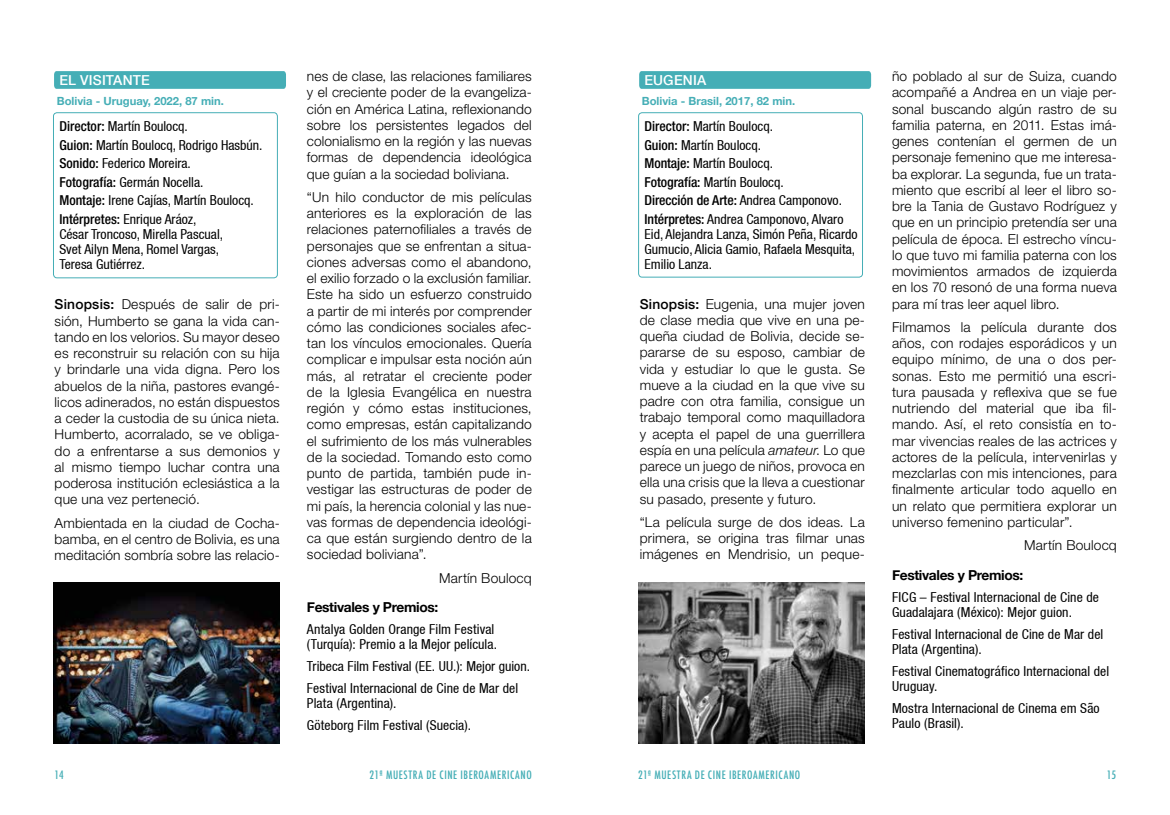
<style>
.page{position:relative;width:1170px;height:815px;background:#fff}
.page>*{position:absolute;margin:0;border:0;box-sizing:border-box;transform-origin:0 0}
.t1{font:300 13.75px/16.2px "Helvetica Neue LT Std";letter-spacing:.01em;color:#000;text-align:justify}
.t2{font:condensed 13.75px/15px "Helvetica 57";color:#000}
.t3{font:700 13.75px "Helvetica Neue";letter-spacing:-.025em;color:#000}
.t4{font:500 condensed 13.75px "Helvetica Neue LT Std";letter-spacing:-.005em;color:#000}
.t5{font:500 13.75px "Helvetica Neue LT Com";letter-spacing:.015em;color:#fff}
.t6{font:500 condensed 11.25px "Futura";letter-spacing:.05em;color:#45aeb6}
.t7{font:700 11.25px "Helvetica Neue";color:#45aeb6}
.s1{font-family:"Helvetica Neue LT Std";font-weight:500}
.s2{font-family:"Helvetica 57";font-weight:400}
.s3{font-family:"Helvetica Neue";font-weight:500}
.s4{font-style:italic}
</style>
<div class="page">
<svg style="left:54px;top:71px;width:232px;height:18px;background:#48afb7"></svg>
<svg style="left:639px;top:71px;width:232px;height:18px;background:#48afb7"></svg>
<div style="left:53px;top:112px;width:225px;height:166px;border:1px solid #45aeb6;border-radius:4px"></div>
<div style="left:638px;top:112px;width:224px;height:165px;border:1px solid #45aeb6;border-radius:4px"></div>
<img style="left:53px;top:582px;width:227px;height:161px">
<img style="left:638px;top:582px;width:226px;height:161px">
<p class="t1" style="left:307px;top:68px;width:226px">nes de clase, las relaciones familiares y el creciente poder de la evangeliza&shy;ción en América Latina, reflexionando sobre los persistentes legados del colonialismo en la región y las nuevas formas de dependencia ideológica que guían a la sociedad boliviana.</p>
<p class="t1" style="left:307px;top:189px;width:226px">“Un hilo conductor de mis películas anteriores es la exploración de las relaciones paternofiliales a través de personajes que se enfrentan a situa&shy;ciones adversas como el abandono, el exilio forzado o la exclusión familiar.<br>Este ha sido un esfuerzo construido a partir de mi interés por comprender cómo las condiciones sociales afec&shy;tan los vínculos emocionales. Quería complicar e impulsar esta noción aún más, al retratar el creciente poder de la Iglesia Evangélica en nuestra región y cómo estas instituciones, como empresas, están capitalizando el sufrimiento de los más vulnerables de la sociedad. Tomando esto como punto de partida, también pude in&shy;vestigar las estructuras de poder de mi país, la herencia colonial y las nue&shy;vas formas de dependencia ideológi&shy;ca que están surgiendo dentro de la sociedad boliviana”.</p>
<p class="t1" style="left:439px;top:569px;width:94px">Martín Boulocq</p>
<p class="t3" style="left:307px;top:596px;width:133px">Festivales y Premios:</p>
<p class="t2" style="left:307px;top:622px;width:192px">Antalya Golden Orange Film Festival (Turquía): Premio a la Mejor película.</p>
<p class="t2" style="left:307px;top:655px;width:225px;line-height:22.1px">Tribeca Film Festival (EE. UU.): Mejor guion.<br>Festival Internacional de Cine de Mar del</p>
<p class="t2" style="left:307px;top:692px;width:166px;line-height:22.1px">Plata (Argentina).<br>Göteborg Film Festival (Suecia).</p>
<p class="t5" style="left:59px;top:72px;width:92px">EL VISITANTE</p>
<p class="t5" style="left:644px;top:72px;width:63px">EUGENIA</p>
<p class="t7" style="left:57px;top:92px;width:169px">Bolivia - Uruguay, 2022, 87 min.</p>
<p class="t7" style="left:641px;top:92px;width:155px">Bolivia - Brasil, 2017, 82 min.</p>
<p class="t2" style="left:59px;top:117px;width:205px;line-height:18.5px"><span class="s1">Director:</span> Martín Boulocq.<br><span class="s1">Guion:</span> Martín Boulocq, Rodrigo Hasbún.<br><span class="s1">Sonido:</span> Federico Moreira.<br><span class="s1">Fotografía:</span> Germán Nocella.<br><span class="s1">Montaje:</span> Irene Cajías, Martín Boulocq.<br><span class="s1">Intérpretes:</span> Enrique Aráoz,</p>
<p class="t2" style="left:59px;top:226px;width:165px">César Troncoso, Mirella Pascual,<br>Svet Ailyn Mena, Romel Vargas,<br>Teresa Gutiérrez.</p>
<p class="t2" style="left:644px;top:117px;width:141px;line-height:18.5px"><span class="s1">Director:</span> Martín Boulocq.<br><span class="s1">Guion:</span> Martín Boulocq.<br><span class="s1">Montaje:</span> Martín Boulocq.<br><span class="s1">Fotografía:</span> Martín Boulocq.</p>
<p class="t4" style="left:644px;top:192px;width:199px">Dirección de Arte: <span class="s2">Andrea Camponovo.</span></p>
<p class="t2" style="left:644px;top:211px;width:214px"><span class="s1">Intérpretes:</span> Andrea Camponovo, Alvaro Eid, Alejandra Lanza, Simón Peña, Ricardo Gumucio, Alicia Gamio, Rafaela Mesquita, Emilio Lanza.</p>
<p class="t1" style="left:639px;top:295px;width:227px"><span class="s3">Sinopsis:</span> Eugenia, una mujer joven de clase media que vive en una pe&shy;queña ciudad de Bolivia, decide se&shy;pararse de su esposo, cambiar de vida y estudiar lo que le gusta. Se mueve a la ciudad en la que vive su padre con otra familia, consigue un trabajo temporal como maquilladora y acepta el papel de una guerrillera espía en una película <span class="s4">amateur</span>. Lo que parece un juego de niños, provoca en ella una crisis que la lleva a cuestionar su pasado, presente y futuro.</p>
<p class="t1" style="left:639px;top:514px;width:227px">“La película surge de dos ideas. La primera, se origina tras filmar unas imágenes en Mendrisio, un peque-</p>
<p class="t1" style="left:55px;top:296px;width:227px"><span class="s3">Sinopsis:</span> Después de salir de pri&shy;sión, Humberto se gana la vida can&shy;tando en los velorios. Su mayor deseo es reconstruir su relación con su hija y brindarle una vida digna. Pero los abuelos de la niña, pastores evangé&shy;licos adinerados, no están dispuestos a ceder la custodia de su única nieta.<br>Humberto, acorralado, se ve obliga&shy;do a enfrentarse a sus demonios y al mismo tiempo luchar contra una poderosa institución eclesiástica a la que una vez perteneció.</p>
<p class="t1" style="left:55px;top:514px;width:227px">Ambientada en la ciudad de Cocha&shy;bamba, en el centro de Bolivia, es una meditación sombría sobre las relacio-</p>
<p class="t1" style="left:891px;top:68px;width:226px">ño poblado al sur de Suiza, cuando acompañé a Andrea en un viaje per&shy;sonal buscando algún rastro de su familia paterna, en 2011. Estas imá&shy;genes contenían el germen de un personaje femenino que me interesa&shy;ba explorar. La segunda, fue un trata&shy;miento que escribí al leer el libro so&shy;bre la Tania de Gustavo Rodríguez y que en un principio pretendía ser una película de época. El estrecho víncu&shy;lo que tuvo mi familia paterna con los movimientos armados de izquierda en los 70 resonó de una forma nueva para mí tras leer aquel libro.</p>
<p class="t1" style="left:891px;top:319px;width:226px">Filmamos la película durante dos años, con rodajes esporádicos y un equipo mínimo, de una o dos per&shy;sonas. Esto me permitió una escri&shy;tura pausada y reflexiva que se fue nutriendo del material que iba fil&shy;mando. Así, el reto consistía en to&shy;mar vivencias reales de las actrices y actores de la película, intervenirlas y mezclarlas con mis intenciones, para finalmente articular todo aquello en un relato que permitiera explorar un universo femenino particular”.</p>
<p class="t1" style="left:1024px;top:537px;width:94px">Martín Boulocq</p>
<p class="t3" style="left:891px;top:564px;width:133px">Festivales y Premios:</p>
<p class="t2" style="left:891px;top:589px;width:208px">FICG – Festival Internacional de Cine de<br>Guadalajara (México): Mejor guion.</p>
<p class="t2" style="left:891px;top:626px;width:213px">Festival Internacional de Cine de Mar del<br>Plata (Argentina).</p>
<p class="t2" style="left:891px;top:663px;width:219px">Festival Cinematográfico Internacional del<br>Uruguay.</p>
<p class="t2" style="left:891px;top:700px;width:209px">Mostra Internacional de Cinema em São<br>Paulo (Brasil).</p>
<p class="t6" style="left:54px;top:768px;width:11px">14</p>
<p class="t6" style="left:369px;top:767px;width:164px">21ª MUESTRA DE CINE IBEROAMERICANO</p>
<p class="t6" style="left:638px;top:767px;width:164px">21ª MUESTRA DE CINE IBEROAMERICANO</p>
<p class="t6" style="left:1106px;top:768px;width:11px">15</p>
</div>
